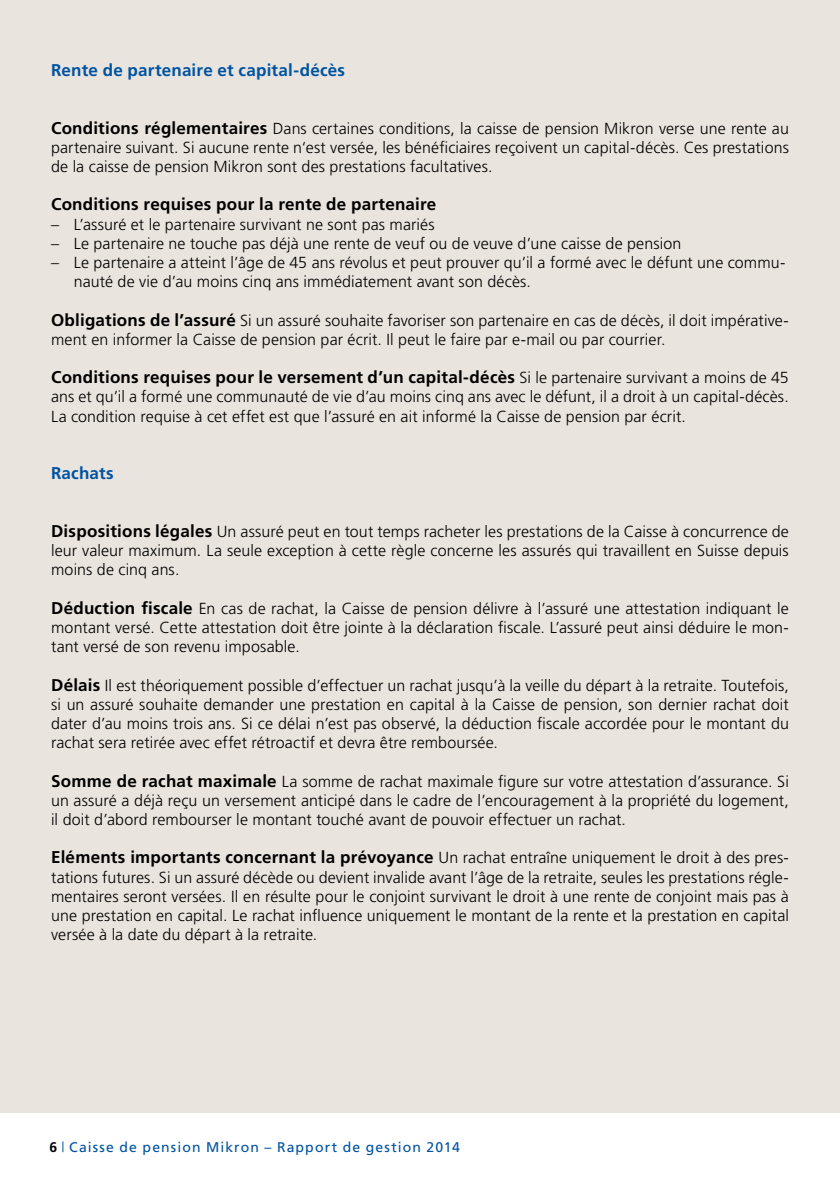
<style>
.page{position:relative;width:840px;height:1191px;background:#fff}
.page>*{position:absolute;margin:0;border:0;box-sizing:border-box;transform-origin:0 0}
.t1{font:700 17px "Frutiger";letter-spacing:.01em;color:#000}
.t2{font:700 17px "Frutiger";letter-spacing:.01em;color:#0053a1}
.t3{font:300 16px/19.2px "Frutiger";letter-spacing:.005em;color:#000;text-align:justify}
.t4{font:14px "Frutiger";letter-spacing:.08em;color:#0053a1}
.s1{font-weight:700;font-size:17px}
.s2{font-weight:300;font-size:16px}
.s3{font-weight:700;color:#000}
.s4{font-weight:300}
</style>
<div class="page">
<div style="left:0;top:0;width:839px;height:1112px;background:#eae4de"></div>
<p class="t2" style="left:51px;top:60px;width:295px">Rente de partenaire et capital-décès</p>
<p class="t3" style="left:51px;top:118px;width:739px"><span class="s1">Conditions réglementaires</span> Dans certaines conditions, la caisse de pension Mikron verse une rente au partenaire suivant. Si aucune rente n‘est versée, les bénéficiaires reçoivent un capital-décès. Ces prestations de la caisse de pension Mikron sont des prestations facultatives.</p>
<p class="t1" style="left:51px;top:194px;width:386px">Conditions requises pour la rente de partenaire</p>
<p class="t3" style="left:51px;top:214px;width:385px">– L’assuré et le partenaire survivant ne sont pas mariés</p>
<p class="t3" style="left:51px;top:234px;width:631px">– Le partenaire ne touche pas déjà une rente de veuf ou de veuve d’une caisse de pension</p>
<p class="t3" style="left:74px;top:253px;width:712px;text-indent:-23px">– Le partenaire a atteint l’âge de 45 ans révolus et peut prouver qu’il a formé avec le défunt une commu&shy;nauté de vie d’au moins cinq ans immédiatement avant son décès.</p>
<p class="t3" style="left:51px;top:310px;width:739px"><span class="s1">Obligations de l’assuré</span> Si un assuré souhaite favoriser son partenaire en cas de décès, il doit impérative&shy;ment en informer la Caisse de pension par écrit. Il peut le faire par e-mail ou par courrier.</p>
<p class="t1" style="left:51px;top:367px;width:738px">Conditions requises pour le versement d’un capital-décès <span class="s2">Si le partenaire survivant a moins de 45</span></p>
<p class="t3" style="left:51px;top:387px;width:738px">ans et qu’il a formé une communauté de vie d’au moins cinq ans avec le défunt, il a droit à un capital-décès.<br>La condition requise à cet effet est que l’assuré en ait informé la Caisse de pension par écrit.</p>
<p class="t2" style="left:51px;top:463px;width:64px">Rachats</p>
<p class="t3" style="left:51px;top:522px;width:739px"><span class="s1">Dispositions légales</span> Un assuré peut en tout temps racheter les prestations de la Caisse à concurrence de leur valeur maximum. La seule exception à cette règle concerne les assurés qui travaillent en Suisse depuis moins de cinq ans.</p>
<p class="t3" style="left:51px;top:598px;width:739px"><span class="s1">Déduction fiscale</span> En cas de rachat, la Caisse de pension délivre à l’assuré une attestation indiquant le montant versé. Cette attestation doit être jointe à la déclaration fiscale. L’assuré peut ainsi déduire le mon&shy;tant versé de son revenu imposable.</p>
<p class="t3" style="left:51px;top:675px;width:739px"><span class="s1">Délais</span> Il est théoriquement possible d’effectuer un rachat jusqu’à la veille du départ à la retraite. Toutefois, si un assuré souhaite demander une prestation en capital à la Caisse de pension, son dernier rachat doit dater d’au moins trois ans. Si ce délai n’est pas observé, la déduction fiscale accordée pour le montant du rachat sera retirée avec effet rétroactif et devra être remboursée.</p>
<p class="t3" style="left:51px;top:771px;width:739px"><span class="s1">Somme de rachat maximale</span> La somme de rachat maximale figure sur votre attestation d’assurance. Si un assuré a déjà reçu un versement anticipé dans le cadre de l’encouragement à la propriété du logement, il doit d’abord rembourser le montant touché avant de pouvoir effectuer un rachat.</p>
<p class="t3" style="left:51px;top:848px;width:739px"><span class="s1">Eléments importants concernant la prévoyance</span> Un rachat entraîne uniquement le droit à des pres&shy;tations futures. Si un assuré décède ou devient invalide avant l’âge de la retraite, seules les prestations régle&shy;mentaires seront versées. Il en résulte pour le conjoint survivant le droit à une rente de conjoint mais pas à une prestation en capital. Le rachat influence uniquement le montant de la rente et la prestation en capital versée à la date du départ à la retraite.</p>
<p class="t4" style="left:49px;top:1138px;width:412px"><span class="s3">6</span> <span class="s4">|</span> Caisse de pension Mikron – Rapport de gestion 2014</p>
</div>
